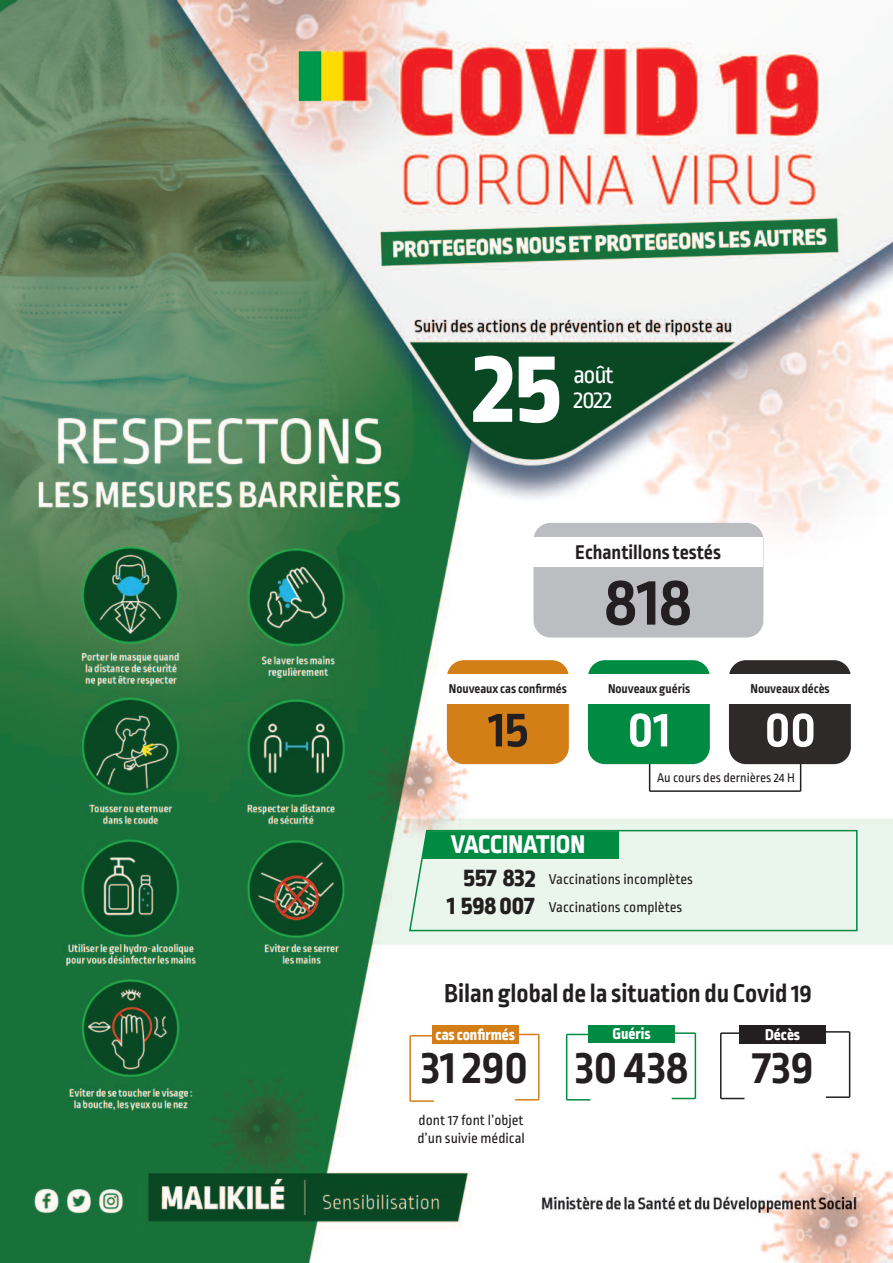
<style>
.page{position:relative;width:893px;height:1263px;background:#fff}
.page>*{position:absolute;margin:0;border:0;box-sizing:border-box;transform-origin:0 0}
.t1{font:800 108px "Ropa Sans Pro";color:#fff}
.t2{font:700 72px "Ropa Sans Pro";color:#231f20}
.t3{font:700 54px "Ropa Sans Pro";color:#fff}
.t4{font:700 54px "Ropa Sans Pro";color:#231f20}
.t5{font:700 49.5px "Ropa Sans Pro";color:#231f20}
.t6{font:700 27px "Ropa Sans Pro";color:#231f20}
.t7{font:800 27px/27.6px "Ropa Sans Pro";color:#231f20;text-align:right}
.t8{font:800 27px "Ropa Sans Pro";color:#fff}
.t9{font:25.5px/24.9px "Ropa Sans Pro";letter-spacing:-.05em;color:#fff}
.t10{font:700 21px "Ropa Sans Pro";color:#231f20}
.t11{font:800 16.5px "Ropa Sans Pro";color:#fff}
.t12{font:15px/17.7px "Ropa Sans Pro";color:#231f20}
.t13{font:700 13.5px "Ropa Sans Pro";color:#231f20}
.t14{font:13.5px "Ropa Sans Pro";color:#231f20}
</style>
<div class="page">
<img style="left:0;top:0;width:893px;height:1263px">
<hr style="left:800px;top:756px;width:1px;height:35px;background:#231f20">
<hr style="left:649px;top:756px;width:1px;height:35px;background:#231f20">
<hr style="left:650px;top:790px;width:151px;height:2px;background:#231f20">
<div style="left:432px;top:1025px;width:86px;height:19px;background:#d37e17"></div>
<div style="left:588px;top:1025px;width:87px;height:18px;background:#008b43"></div>
<div style="left:740px;top:1025px;width:86px;height:19px;background:#231f20"></div>
<svg style="left:410px;top:1035px;width:22px;height:1px"></svg>
<hr style="left:410px;top:1100px;width:24px;height:2px;background:#d37e17">
<hr style="left:409px;top:1036px;width:2px;height:65px;background:#d37e17">
<svg style="left:518px;top:1034px;width:20px;height:1px"></svg>
<svg style="left:515px;top:1099px;width:23px;height:1px"></svg>
<hr style="left:538px;top:1034px;width:2px;height:66px;background:#d37e17">
<svg style="left:567px;top:1034px;width:21px;height:1px"></svg>
<svg style="left:567px;top:1099px;width:23px;height:1px"></svg>
<hr style="left:566px;top:1034px;width:1px;height:66px;background:#008b43">
<hr style="left:672px;top:1032px;width:23px;height:2px;background:#008b43">
<svg style="left:672px;top:1098px;width:23px;height:1px"></svg>
<hr style="left:695px;top:1033px;width:1px;height:65px;background:#008b43">
<hr style="left:721px;top:1032px;width:23px;height:2px;background:#231f20">
<svg style="left:721px;top:1098px;width:23px;height:1px"></svg>
<hr style="left:720px;top:1033px;width:1px;height:65px;background:#231f20">
<svg style="left:826px;top:1031px;width:24px;height:1px"></svg>
<hr style="left:826px;top:1096px;width:24px;height:2px;background:#231f20">
<hr style="left:849px;top:1032px;width:1px;height:65px;background:#231f20">
<div style="left:533px;top:523px;width:230px;height:114px;background:#bcbdc0;border-radius:17px"></div>
<div style="left:447px;top:660px;width:122px;height:104px;background:#d37e17;border-radius:17px"></div>
<div style="left:588px;top:660px;width:122px;height:104px;background:#008b43;border-radius:17px"></div>
<div style="left:729px;top:660px;width:122px;height:104px;background:#2d2a29;border-radius:17px"></div>
<div style="left:533px;top:538px;width:230px;height:29px;background:#fff"></div>
<div style="left:446px;top:674px;width:123px;height:29px;background:#fff"></div>
<div style="left:588px;top:674px;width:122px;height:29px;background:#fff"></div>
<div style="left:728px;top:674px;width:123px;height:29px;background:#fff"></div>
<div style="left:409px;top:830px;width:448px;height:101px;background:#eaf5eb"></div>
<div style="left:422px;top:831px;width:197px;height:28px;background:#008b43"></div>
<h1 class="t1" style="left:473px;top:351px;width:90px">25</h1>
<h3 class="t9" style="left:573px;top:365px;width:42px">août<br>2022</h3>
<h3 class="t10" style="left:575px;top:545px;width:147px">Echantillonstestés</h3>
<p class="t13" style="left:449px;top:684px;width:120px">Nouveaux casconfirmés</p>
<h2 class="t2" style="left:605px;top:577px;width:88px">818</h2>
<p class="t13" style="left:608px;top:684px;width:84px">Nouveaux guéris</p>
<p class="t13" style="left:750px;top:684px;width:81px">Nouveaux décès</p>
<h3 class="t4" style="left:488px;top:711px;width:42px">15</h3>
<h3 class="t3" style="left:628px;top:711px;width:44px">01</h3>
<h3 class="t3" style="left:765px;top:711px;width:53px">00</h3>
<p class="t14" style="left:657px;top:773px;width:139px">Au cours des dernières 24 H</p>
<h3 class="t8" style="left:451px;top:835px;width:136px">VACCINATION</h3>
<h3 class="t7" style="left:447px;top:866px;width:91px">557 832<br>1 598007</h3>
<p class="t12" style="left:549px;top:866px;width:145px;line-height:28.2px">Vaccinations incomplètes<br>Vaccinations complètes</p>
<h3 class="t6" style="left:444px;top:984px;width:369px">Bilan global de la situation du Covid 19</h3>
<p class="t11" style="left:436px;top:1029px;width:81px">casconfirmés</p>
<p class="t11" style="left:612px;top:1028px;width:40px">Guéris</p>
<p class="t11" style="left:765px;top:1029px;width:37px">Décès</p>
<h3 class="t5" style="left:421px;top:1051px;width:108px">31290</h3>
<p class="t12" style="left:417px;top:1113px;width:109px">dont 17 font l’objet d’un suivie médical</p>
<h3 class="t5" style="left:575px;top:1051px;width:115px">30 438</h3>
<h3 class="t5" style="left:752px;top:1051px;width:63px">739</h3>
</div>
